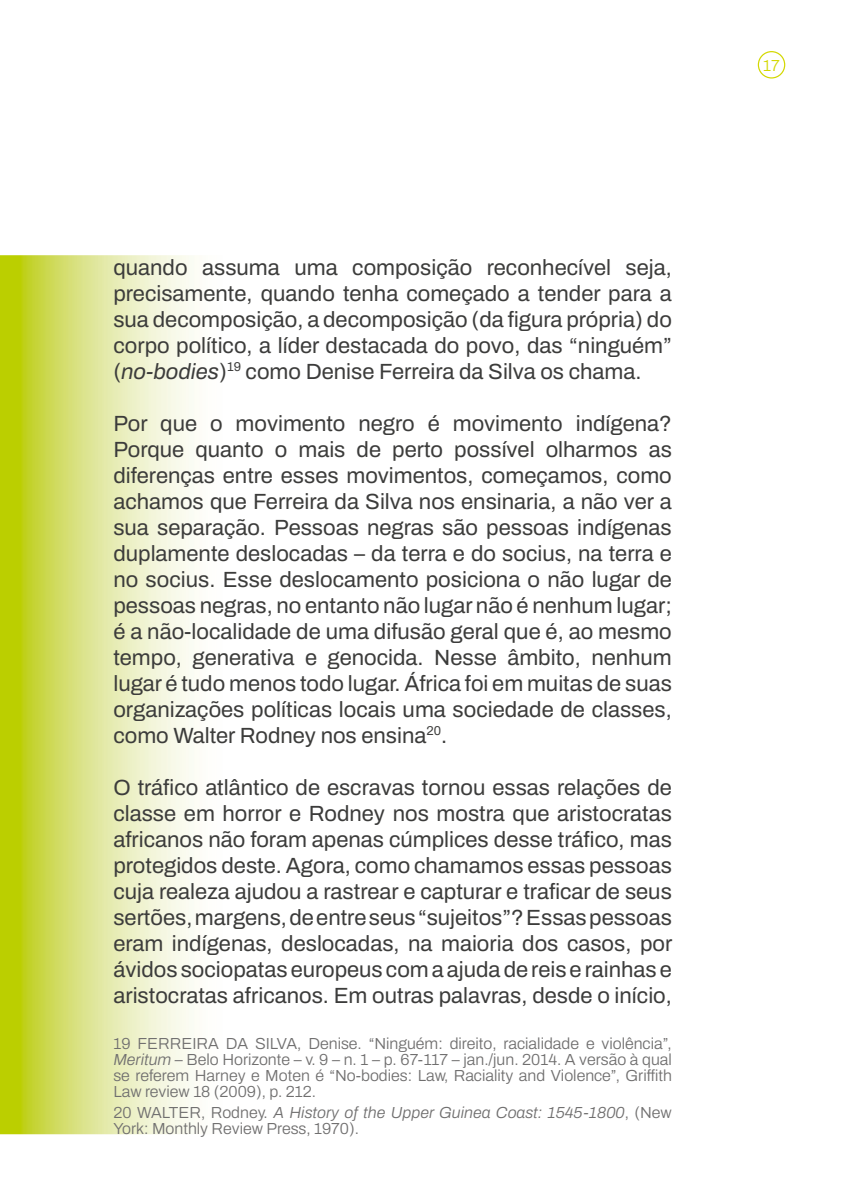
<style>
.page{position:relative;width:842px;height:1191px;background:#fff}
.page>*{position:absolute;margin:0;border:0;box-sizing:border-box;transform-origin:0 0}
.t1{font:22px/26px "Archivo";color:#3c3c3b;text-align:justify}
.t2{font:300 16px/16px "Archivo";color:#706f6f;text-align:justify}
.t3{font:300 16px "Archivo";color:#d3d800}
.s1{font-style:italic}
</style>
<div class="page">
<img style="left:0;top:255px;width:195px;height:879px">
<svg style="left:758px;top:51px;width:27px;height:28px"></svg>
<p class="t1" style="left:113px;top:254px;width:560px">quando assuma uma composição reconhecível seja, precisamente, quando tenha começado a tender para a sua decomposição, a decomposição (da figura própria) do corpo político, a líder destacada do povo, das “ninguém” (<span class="s1">no-bodies</span>)<sup>19</sup> como Denise Ferreira da Silva os chama.</p>
<p class="t1" style="left:113px;top:410px;width:560px">Por que o movimento negro é movimento indígena?<br>Porque quanto o mais de perto possível olharmos as diferenças entre esses movimentos, começamos, como achamos que Ferreira da Silva nos ensinaria, a não ver a sua separação. Pessoas negras são pessoas indígenas duplamente deslocadas – da terra e do socius, na terra e no socius. Esse deslocamento posiciona o não lugar de pessoas negras, no entanto não lugar não é nenhum lugar; é a não-localidade de uma difusão geral que é, ao mesmo tempo, generativa e genocida. Nesse âmbito, nenhum lugar é tudo menos todo lugar. África foi em muitas de suas organizações políticas locais uma sociedade de classes, como Walter Rodney nos ensina<sup>20</sup>.</p>
<p class="t1" style="left:113px;top:774px;width:560px">O tráfico atlântico de escravas tornou essas relações de classe em horror e Rodney nos mostra que aristocratas africanos não foram apenas cúmplices desse tráfico, mas protegidos deste. Agora, como chamamos essas pessoas cuja realeza ajudou a rastrear e capturar e traficar de seus sertões, margens, de entre seus “sujeitos”? Essas pessoas eram indígenas, deslocadas, na maioria dos casos, por ávidos sociopatas europeus com a ajuda de reis e rainhas e aristocratas africanos. Em outras palavras, desde o início,</p>
<p class="t2" style="left:113px;top:1035px;width:560px">19 FERREIRA DA SILVA, Denise. “Ninguém: direito, racialidade e violência”, <span class="s1">Meritum</span> – Belo Horizonte – v. 9 – n. 1 – p. 67-117 – jan./jun. 2014. A versão à qual se referem Harney e Moten é “No-bodies: Law, Raciality and Violence”, Griffith Law review 18 (2009), p. 212.</p>
<p class="t2" style="left:113px;top:1104px;width:560px">20 WALTER, Rodney. <span class="s1">A History of the Upper Guinea Coast: 1545-1800</span>, (New<br>York: Monthly Review Press, 1970).</p>
<p class="t3" style="left:763px;top:53px;width:18px">17</p>
</div>
